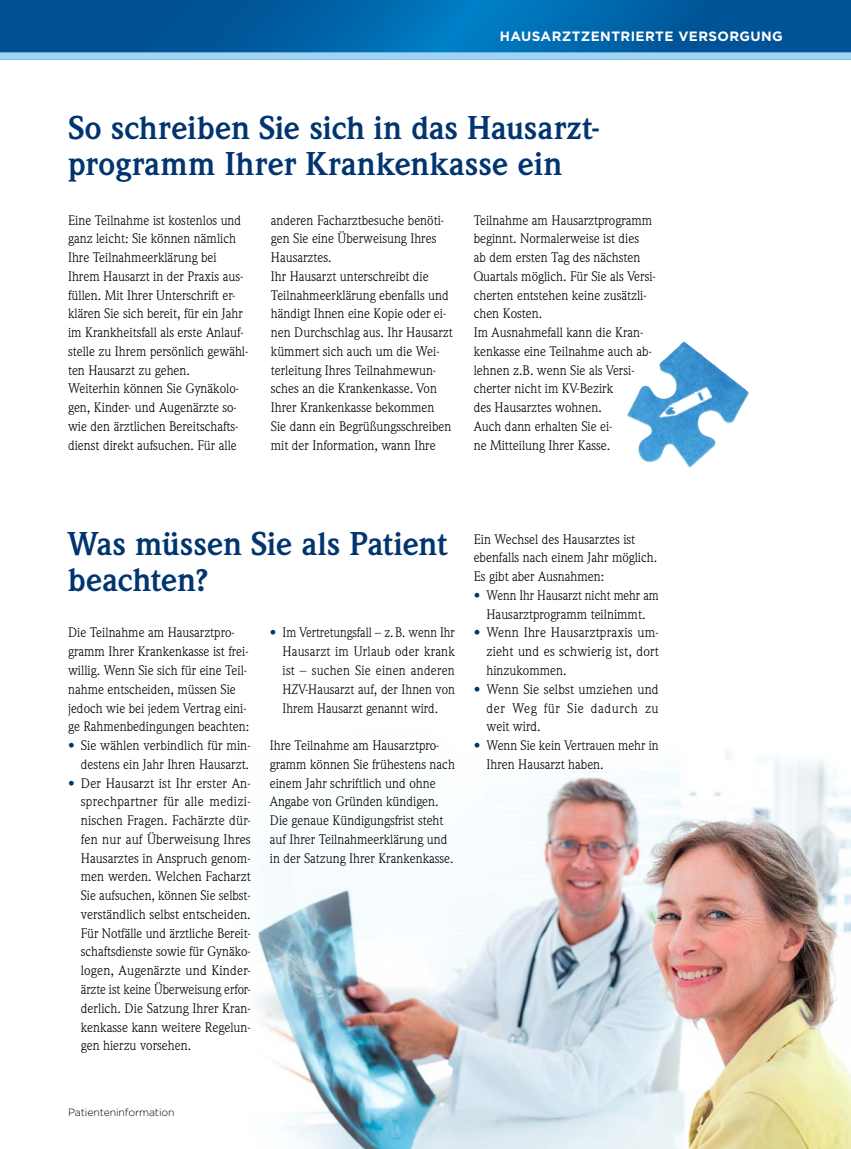
<style>
.page{position:relative;width:851px;height:1149px;background:#fff}
.page>*{position:absolute;margin:0;border:0;box-sizing:border-box;transform-origin:0 0}
.t1{font:700 32.25px/36px "Weidemann Std";color:#003570}
.t2{font:13.5px/18.8px "Weidemann Std";color:#000}
.t3{font:13.5px/18.8px "Weidemann Std";color:#000;text-align:justify;scale:.95 1}
.t4{font:700 13.5px "Gotham";letter-spacing:.03em;color:#fff}
.t5{font:300 10.5px "Gotham";letter-spacing:-.01em;color:#000}
.s1{font-weight:700;color:#003570}
</style>
<div class="page">
<svg style="left:0;top:0;width:850px;height:52px;background:#005ea2"></svg>
<div style="left:0;top:52px;width:850px;height:8px;background:#a1d4f4"></div>
<img style="left:254px;top:749px;width:596px;height:399px">
<img style="left:627px;top:341px;width:122px;height:127px">
<img style="left:645px;top:365px;width:82px;height:83px">
<p class="t4" style="left:499px;top:27px;width:284px">HAUSARZTZENTRIERTE VERSORGUNG</p>
<h1 class="t1" style="left:68px;top:110px;width:533px">So schreiben Sie sich in das Hausarzt&shy;programm Ihrer Krankenkasse ein</h1>
<p class="t2" style="left:68px;top:210px;width:182px">Eine Teilnahme ist kostenlos und ganz leicht: Sie können nämlich<br>Ihre Teilnahmeerklärung bei<br>Ihrem Hausarzt in der Praxis aus&shy;füllen. Mit Ihrer Unterschrift er&shy;klären Sie sich bereit, für ein Jahr im Krankheitsfall als erste Anlauf&shy;stelle zu Ihrem persönlich gewähl&shy;ten Hausarzt zu gehen.<br>Weiterhin können Sie Gynäkolo&shy;gen, Kinder- und Augenärzte so&shy;wie den ärztlichen Bereitschafts&shy;dienst direkt aufsuchen. Für alle</p>
<p class="t2" style="left:271px;top:210px;width:183px">anderen Facharztbesuche benöti&shy;gen Sie eine Überweisung Ihres<br>Hausarztes.<br>Ihr Hausarzt unterschreibt die<br>Teilnahmeerklärung ebenfalls und händigt Ihnen eine Kopie oder ei&shy;nen Durchschlag aus. Ihr Hausarzt kümmert sich auch um die Wei&shy;terleitung Ihres Teilnahmewun&shy;sches an die Krankenkasse. Von<br>Ihrer Krankenkasse bekommen<br>Sie dann ein Begrüßungsschreiben mit der Information, wann Ihre</p>
<p class="t2" style="left:473px;top:210px;width:183px">Teilnahme am Hausarztprogramm beginnt. Normalerweise ist dies<br>ab dem ersten Tag des nächsten<br>Quartals möglich. Für Sie als Versi&shy;cherten entstehen keine zusätzli&shy;chen Kosten.<br>Im Ausnahmefall kann die Kran&shy;kenkasse eine Teilnahme auch ab&shy;lehnen z.B. wenn Sie als Versi&shy;cherter nicht im KV-Bezirk<br>des Hausarztes wohnen.<br>Auch dann erhalten Sie ei-<br>ne Mitteilung Ihrer Kasse.</p>
<h1 class="t1" style="left:68px;top:526px;width:380px">Was müssen Sie als Patient beachten?</h1>
<p class="t2" style="left:68px;top:623px;width:183px">Die Teilnahme am Hausarztpro&shy;gramm Ihrer Krankenkasse ist frei&shy;willig. Wenn Sie sich für eine Teil&shy;nahme entscheiden, müssen Sie jedoch wie bei jedem Vertrag eini&shy;ge Rahmenbedingungen beachten:</p>
<p class="t2" style="left:68px;top:735px;width:184px;text-align:right"><span class="s1">•</span> Sie wählen verbindlich für min&shy;destens ein Jahr Ihren Hausarzt.</p>
<p class="t2" style="left:81px;top:773px;width:171px;text-align:justify;text-indent:-13px"><span class="s1">•</span> Der Hausarzt ist Ihr erster An&shy;sprechpartner für alle medizi&shy;nischen Fragen. Fachärzte dür&shy;fen nur auf Überweisung Ihres Hausarztes in Anspruch genom&shy;men werden. Welchen Facharzt Sie aufsuchen, können Sie selbst&shy;verständlich selbst entscheiden.<br>Für Notfälle und ärztliche Bereit&shy;schaftsdienste sowie für Gynäko&shy;logen, Augenärzte und Kinder&shy;ärzte ist keine Überweisung erfor&shy;derlich. Die Satzung Ihrer Kran&shy;kenkasse kann weitere Regelun&shy;gen hierzu vorsehen.</p>
<p class="t3" style="left:282px;top:623px;width:183px;text-indent:-13px"><span class="s1">•</span> Im Vertretungsfall – z.B. wenn Ihr Hausarzt im Urlaub oder krank ist – suchen Sie einen anderen HZV-Hausarzt auf, der Ihnen von Ihrem Hausarzt genannt wird.</p>
<p class="t2" style="left:270px;top:735px;width:186px">Ihre Teilnahme am Hausarztpro&shy;gramm können Sie frühestens nach einem Jahr schriftlich und ohne<br>Angabe von Gründen kündigen.<br>Die genaue Kündigungsfrist steht auf Ihrer Teilnahmeerklärung und in der Satzung Ihrer Krankenkasse.</p>
<p class="t2" style="left:473px;top:529px;width:185px">Ein Wechsel des Hausarztes ist ebenfalls nach einem Jahr möglich.<br>Es gibt aber Ausnahmen:</p>
<p class="t3" style="left:473px;top:585px;width:196px;text-align:center"><span class="s1">•</span> Wenn Ihr Hausarzt nicht mehr am<br>Hausarztprogramm teilnimmt.</p>
<p class="t2" style="left:486px;top:623px;width:174px;text-align:justify;text-indent:-13px"><span class="s1">•</span> Wenn Ihre Hausarztpraxis um&shy;zieht und es schwierig ist, dort hinzukommen.</p>
<p class="t2" style="left:486px;top:679px;width:174px;text-align:justify;text-indent:-13px"><span class="s1">•</span> Wenn Sie selbst umziehen und der Weg für Sie dadurch zu weit wird.</p>
<p class="t2" style="left:486px;top:735px;width:174px;text-indent:-13px"><span class="s1">•</span> Wenn Sie kein Vertrauen mehr in<br>Ihren Hausarzt haben.</p>
<p class="t5" style="left:68px;top:1105px;width:108px">Patienteninformation</p>
</div>
